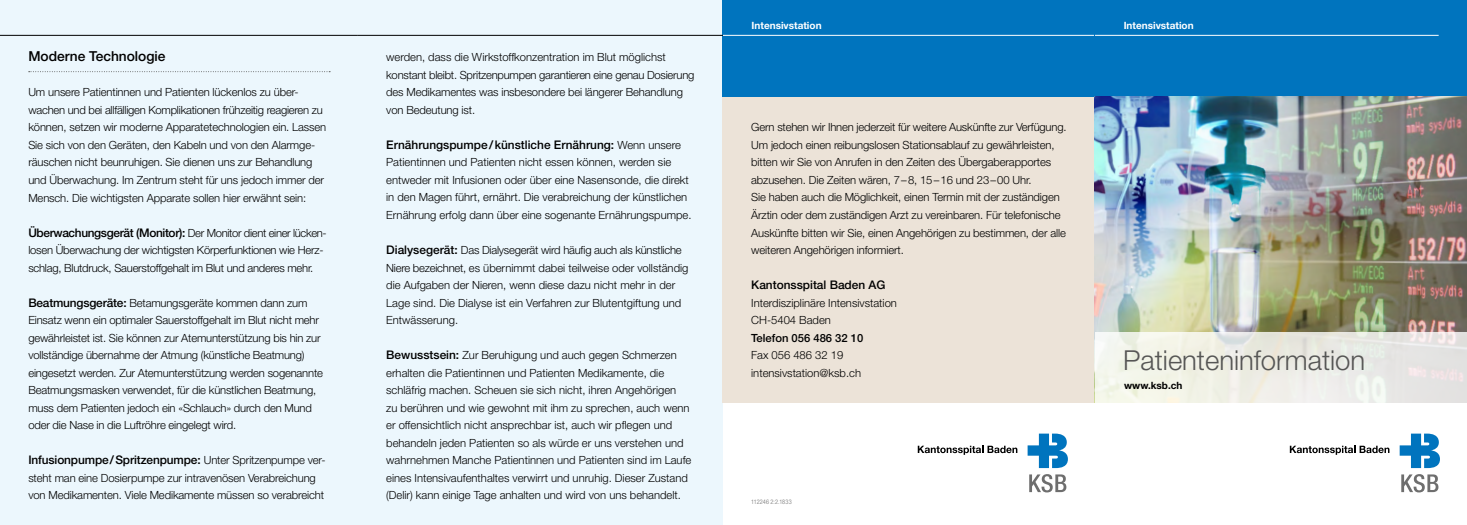
<style>
.page{position:relative;width:1467px;height:525px;background:#fff}
.page>*{position:absolute;margin:0;border:0;box-sizing:border-box;transform-origin:0 0}
.t1{font:300 27.5px "Helvetica Neue LT Std";color:#565655}
.t2{font:500 13.75px "Helvetica Neue LT Std";color:#000}
.t3{font:500 11.88px "Helvetica Neue LT Std";color:#000}
.t4{font:500 11.88px "Helvetica Neue LT Std";letter-spacing:-.03em;color:#000}
.t5{font:300 11.25px/17.5px "Helvetica Neue LT Std";letter-spacing:-.01em;color:#000}
.t6{font:500 11.25px "Helvetica Neue LT Std";color:#000}
.t7{font:700 10px "Helvetica Neue LT Std";color:#fff}
.t8{font:700 10px "Helvetica Neue LT Std";color:#000}
.t9{font:300 condensed 6.25px "Helvetica Neue LT Std";letter-spacing:.01em;color:#6e6e6e}
.s1{font-weight:300;font-size:11.25px}
.s2{font-weight:500;font-size:11.88px}
</style>
<div class="page">
<div style="left:0;top:0;width:723px;height:524px;background:#ecf7fd"></div>
<div style="left:723px;top:96px;width:372px;height:307px;background:#ece3d8"></div>
<div style="left:723px;top:0;width:372px;height:96px;background:#0074be"></div>
<hr style="left:723px;top:35px;width:372px;height:1px;background:#fff">
<div style="left:1095px;top:0;width:372px;height:96px;background:#0074be"></div>
<hr style="left:1095px;top:35px;width:344px;height:1px;background:#fff">
<svg style="left:1290px;top:445px;width:99px;height:9px"></svg>
<svg style="left:1400px;top:433px;width:40px;height:35px"></svg>
<svg style="left:1401px;top:474px;width:37px;height:18px"></svg>
<svg style="left:918px;top:445px;width:99px;height:9px"></svg>
<svg style="left:1028px;top:433px;width:40px;height:35px"></svg>
<svg style="left:1029px;top:474px;width:37px;height:18px"></svg>
<svg style="left:29px;top:71px;width:301px;height:1px"></svg>
<hr style="left:0;top:35px;width:358px;height:1px;background:#000">
<hr style="left:358px;top:35px;width:365px;height:1px;background:#000">
<img style="left:1095px;top:96px;width:372px;height:237px">
<svg style="left:1095px;top:333px;width:372px;height:70px;background:#ecece6"></svg>
<p class="t2" style="left:28px;top:48px;width:139px">Moderne Technologie</p>
<p class="t5" style="left:28px;top:83px;width:299px">Um unsere Patientinnen und Patienten lückenlos zu über&shy;wachen und bei allfälligen Komplikationen frühzeitig reagieren zu können, setzen wir moderne Apparatetechnologien ein. Lassen Sie sich von den Geräten, den Kabeln und von den Alarmge&shy;räuschen nicht beunruhigen. Sie dienen uns zur Behandlung und Überwachung. Im Zentrum steht für uns jedoch immer der Mensch. Die wichtigsten Apparate sollen hier erwähnt sein:</p>
<p class="t4" style="left:28px;top:225px;width:300px">Überwachungsgerät (Monitor): <span class="s1">Der Monitor dient einer lücken-</span></p>
<p class="t5" style="left:28px;top:241px;width:297px">losen Überwachung der wichtigsten Körperfunktionen wie Herz&shy;schlag, Blutdruck, Sauerstoffgehalt im Blut und anderes mehr.</p>
<p class="t5" style="left:28px;top:293px;width:296px"><span class="s2">Beatmungsgeräte:</span> Betamungsgeräte kommen dann zum Einsatz wenn ein optimaler Sauerstoffgehalt im Blut nicht mehr gewährleistet ist. Sie können zur Atemunterstützung bis hin zur vollständige übernahme der Atmung (künstliche Beatmung) eingesetzt werden. Zur Atemunterstützung werden sogenannte Beatmungsmasken verwendet, für die künstlichen Beatmung, muss dem Patienten jedoch ein «Schlauch» durch den Mund oder die Nase in die Luftröhre eingelegt wird.</p>
<p class="t3" style="left:28px;top:452px;width:299px">Infusionpumpe/Spritzenpumpe: <span class="s1">Unter Spritzenpumpe ver-</span></p>
<p class="t5" style="left:28px;top:468px;width:297px">steht man eine Dosierpumpe zur intravenösen Verabreichung von Medikamenten. Viele Medikamente müssen so verabreicht</p>
<p class="t5" style="left:386px;top:48px;width:310px">werden, dass die Wirkstoffkonzentration im Blut möglichst konstant bleibt. Spritzenpumpen garantieren eine genau Dosierung des Medikamentes was insbesondere bei längerer Behandlung von Bedeutung ist.</p>
<p class="t3" style="left:386px;top:137px;width:296px">Ernährungspumpe/künstliche Ernährung: <span class="s1">Wenn unsere</span></p>
<p class="t5" style="left:386px;top:153px;width:307px">Patientinnen und Patienten nicht essen können, werden sie entweder mit Infusionen oder über eine Nasensonde, die direkt in den Magen führt, ernährt. Die verabreichung der künstlichen Ernährung erfolg dann über eine sogenante Ernährungspumpe.</p>
<p class="t5" style="left:386px;top:241px;width:304px"><span class="s2">Dialysegerät:</span> Das Dialysegerät wird häufig auch als künstliche Niere bezeichnet, es übernimmt dabei teilweise oder vollständig die Aufgaben der Nieren, wenn diese dazu nicht mehr in der Lage sind. Die Dialyse ist ein Verfahren zur Blutentgiftung und Entwässerung.</p>
<p class="t5" style="left:386px;top:346px;width:307px"><span class="s2">Bewusstsein:</span> Zur Beruhigung und auch gegen Schmerzen erhalten die Patientinnen und Patienten Medikamente, die schläfrig machen. Scheuen sie sich nicht, ihren Angehörigen<br>zu berühren und wie gewohnt mit ihm zu sprechen, auch wenn er offensichtlich nicht ansprechbar ist, auch wir pflegen und behandeln jeden Patienten so als würde er uns verstehen und wahrnehmen Manche Patientinnen und Patienten sind im Laufe eines Intensivaufenthaltes verwirrt und unruhig. Dieser Zustand (Delir) kann einige Tage anhalten und wird von uns behandelt.</p>
<p class="t7" style="left:752px;top:19px;width:71px">Intensivstation</p>
<p class="t5" style="left:751px;top:118px;width:317px">Gern stehen wir Ihnen jederzeit für weitere Auskünfte zur Verfügung.<br>Um jedoch einen reibungslosen Stationsablauf zu gewährleisten, bitten wir Sie von Anrufen in den Zeiten des Übergaberapportes abzusehen. Die Zeiten wären, 7–8, 15–16 und 23–00 Uhr.<br>Sie haben auch die Möglichkeit, einen Termin mit der zuständigen Ärztin oder dem zuständigen Arzt zu vereinbaren. Für telefonische Auskünfte bitten wir Sie, einen Angehörigen zu bestimmen, der alle weiteren Angehörigen informiert.</p>
<p class="t3" style="left:751px;top:277px;width:136px">Kantonsspital Baden AG</p>
<p class="t5" style="left:751px;top:293px;width:147px">Interdisziplinäre Intensivstation<br>CH-5404 Baden</p>
<p class="t6" style="left:751px;top:331px;width:114px">Telefon 056 486 32 10</p>
<p class="t5" style="left:751px;top:346px;width:111px">Fax 056 486 32 19 intensivstation@ksb.ch</p>
<p class="t9" style="left:751px;top:497px;width:42px">112246 2:2.1833</p>
<p class="t7" style="left:1124px;top:19px;width:71px">Intensivstation</p>
<h1 class="t1" style="left:1123px;top:343px;width:243px">Patienteninformation</h1>
<p class="t8" style="left:1124px;top:379px;width:60px">www.ksb.ch</p>
</div>
